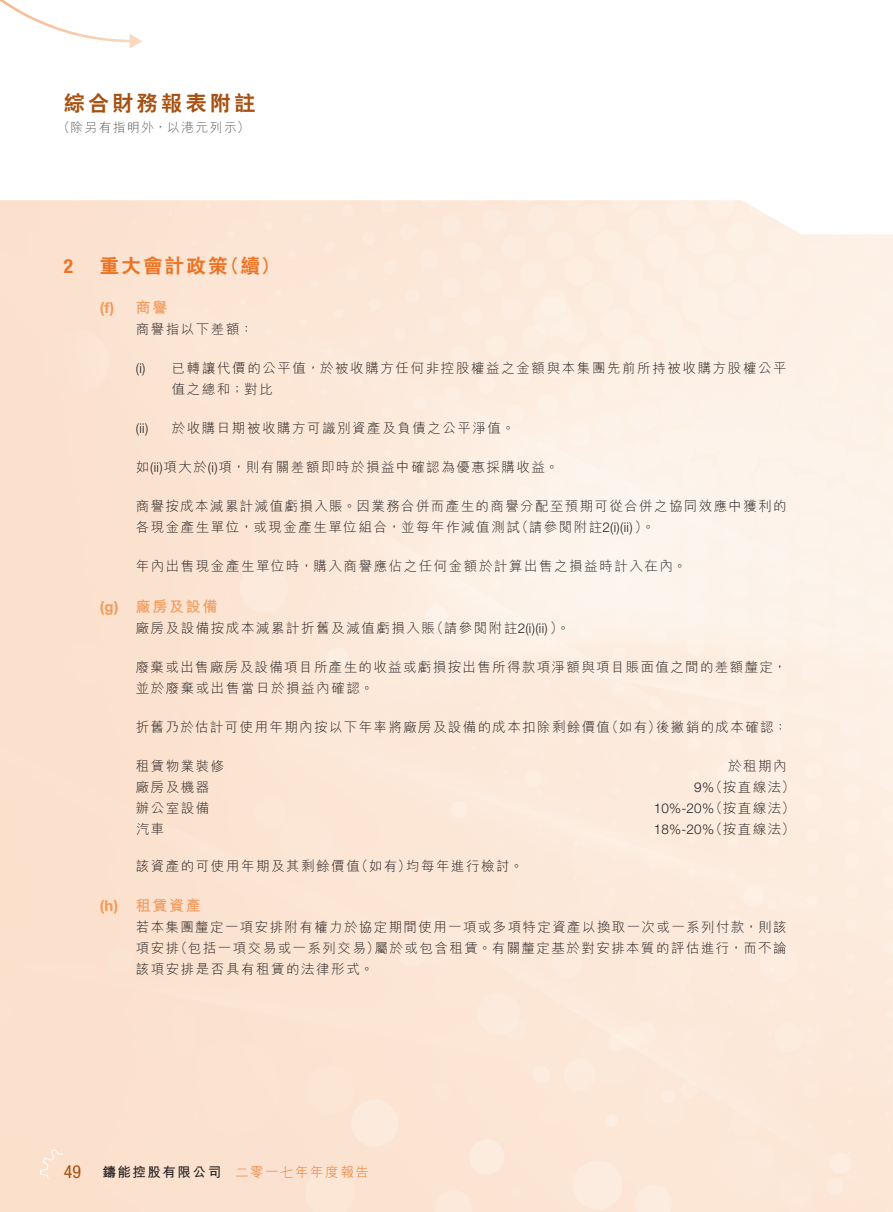
<style>
.page{position:relative;width:893px;height:1212px;background:#fff}
.page>*{position:absolute;margin:0;border:0;box-sizing:border-box;transform-origin:0 0}
.t1{font:800 21px "C Hei 2 HK";letter-spacing:.16em;color:#a65011}
._03_H1{font:800 19.5px "C Hei 2 HK";letter-spacing:.11em;color:#ec7323}
._03_H1-2{font:700 condensed 19.5px "Helvetica Neue LT Std";color:#ec7323}
.t2{font:condensed 18px "Helvetica Neue LT Std";color:#a65011}
._04___H2{font:700 15px "M Hei HK";letter-spacing:.115em;color:#f29a5b}
._04___H2-2{font:700 15px "Helvetica Neue LT Std";color:#f29a5b}
._13_____P4{font:300 13.5px/21px "M Hei HK";letter-spacing:.105em;color:#231f20}
._09_______IN4{font:300 13.5px "M Hei HK";letter-spacing:.12em;color:#231f20}
._13_____P4-2{font:300 13.5px "Helvetica Neue LT Std";letter-spacing:.015em;color:#231f20}
.t3{font:300 13.5px "M Hei HK";letter-spacing:.115em;color:#ec7323}
.t4{font:700 13.5px "M Hei HK";letter-spacing:.115em;color:#231f20}
._09_______IN4-2{font:300 13.5px "Helvetica Neue LT Std";color:#231f20}
.t5{font:300 12.75px "M Hei HK";letter-spacing:.115em;color:#57585a}
.s1{font-family:"Helvetica Neue LT Std"}
</style>
<div class="page">
<svg style="left:0;top:0;width:142px;height:48px"></svg>
<svg style="left:40px;top:1148px;width:24px;height:35px"></svg>
<h1 class="t1" style="left:64px;top:89px;width:193px">綜合財務報表附註</h1>
<p class="t5" style="left:57px;top:121px;width:194px">（除另有指明外，以港元列示(</p>
<p class="_03_H1-2" style="left:64px;top:254px;width:11px">2</p>
<p class="_03_H1" style="left:100px;top:252px;width:129px">重大會計政策</p>
<p class="_03_H1" style="left:221px;top:252px;width:60px">（續(</p>
<p class="_04___H2-2" style="left:100px;top:298px;width:16px">(f)</p>
<p class="_04___H2-2" style="left:100px;top:597px;width:20px">(g)</p>
<p class="_04___H2-2" style="left:100px;top:897px;width:20px">(h)</p>
<p class="_04___H2" style="left:136px;top:297px;width:33px">商譽</p>
<p class="_13_____P4" style="left:136px;top:318px;width:119px">商譽指以下差額：</p>
<p class="_09_______IN4" style="left:172px;top:361px;width:616px">已轉讓代價的公平值，於被收購方任何非控股權益之金額與本集團先前所持被收購方股權公平</p>
<p class="_09_______IN4-2" style="left:136px;top:360px;width:11px">) i(</p>
<p class="_09_______IN4" style="left:172px;top:382px;width:103px">值之總和；對比</p>
<p class="_09_______IN4" style="left:172px;top:421px;width:345px">於收購日期被收購方可識別資產及負債之公平淨值。</p>
<p class="_09_______IN4-2" style="left:136px;top:420px;width:14px">i i( )</p>
<p class="_13_____P4" style="left:136px;top:456px;width:424px">如 <span class="s1">)i i(</span> 項大於 項<span class="s1">)i(</span> ，則有關差額即時於損益中確認為優惠採購收益。</p>
<p class="_13_____P4" style="left:515px;top:495px;width:273px;text-indent:-379px">商譽按成本減累計減值虧損入賬。因業務合併而產生的商譽分配至預期可從合併之協同效應中獲利的（請參閱附註 <span class="s1">) (i (2</span> 。(<span class="s1">( i i</span></p>
<p class="_13_____P4" style="left:136px;top:516px;width:386px">各現金產生單位，或現金產生單位組合，並每年作減值測試</p>
<p class="_13_____P4" style="left:136px;top:555px;width:552px">年內出售現金產生單位時，購入商譽應佔之任何金額於計算出售之損益時計入在內。</p>
<p class="_04___H2" style="left:136px;top:595px;width:83px">廠房及設備</p>
<p class="_13_____P4" style="left:430px;top:617px;width:141px">（請參閱附註 <span class="s1">) (i (2</span> 。(<span class="s1">( i i</span></p>
<p class="_13_____P4" style="left:136px;top:617px;width:301px">廠房及設備按成本減累計折舊及減值虧損入賬</p>
<p class="_13_____P4" style="left:136px;top:656px;width:652px">廢棄或出售廠房及設備項目所產生的收益或虧損按出售所得款項淨額與項目賬面值之間的差額釐定，並於廢棄或出售當日於損益內確認。</p>
<p class="_13_____P4" style="left:656px;top:716px;width:133px">後撇銷的成本確認：</p>
<p class="_13_____P4" style="left:605px;top:716px;width:57px">（如有）</p>
<p class="_13_____P4" style="left:136px;top:716px;width:476px">折舊乃於估計可使用年期內按以下年率將廠房及設備的成本扣除剩餘價值</p>
<p class="_13_____P4" style="left:136px;top:755px;width:90px">租賃物業裝修</p>
<p class="_13_____P4" style="left:136px;top:776px;width:75px">廠房及機器</p>
<p class="_13_____P4" style="left:136px;top:797px;width:75px">辦公室設備</p>
<p class="_13_____P4" style="left:136px;top:818px;width:30px">汽車</p>
<p class="_13_____P4" style="left:355px;top:855px;width:57px">（如有）</p>
<p class="_13_____P4" style="left:136px;top:855px;width:226px">該資產的可使用年期及其剩餘價值</p>
<p class="_04___H2" style="left:136px;top:895px;width:67px">租賃資產</p>
<p class="_13_____P4" style="left:406px;top:855px;width:119px">均每年進行檢討。</p>
<p class="_13_____P4" style="left:728px;top:755px;width:60px">於租期內</p>
<p class="_13_____P4" style="left:709px;top:776px;width:87px">（按直線法(</p>
<p class="_13_____P4-2" style="left:694px;top:778px;width:21px">9%</p>
<p class="_13_____P4" style="left:709px;top:797px;width:87px">（按直線法(</p>
<p class="_13_____P4-2" style="left:654px;top:799px;width:62px">10%-20%</p>
<p class="_13_____P4" style="left:709px;top:818px;width:87px">（按直線法(</p>
<p class="_13_____P4-2" style="left:654px;top:820px;width:62px">18%-20%</p>
<p class="_13_____P4" style="left:136px;top:917px;width:652px;text-align:right">若本集團釐定一項安排附有權力於協定期間使用一項或多項特定資產以換取一次或一系列付款，則該屬於或包含租賃。有關釐定基於對安排本質的評估進行，而不論</p>
<p class="_13_____P4" style="left:174px;top:938px;width:207px">（包括一項交易或一系列交易）</p>
<p class="_13_____P4" style="left:136px;top:938px;width:239px">項安排<br>該項安排是否具有租賃的法律形式。</p>
<h3 class="t2" style="left:64px;top:1161px;width:19px">49</h3>
<p class="t4" style="left:102px;top:1162px;width:120px">鑄能控股有限公司</p>
<p class="t3" style="left:235px;top:1165px;width:135px">二零一七年年度報告</p>
</div>
